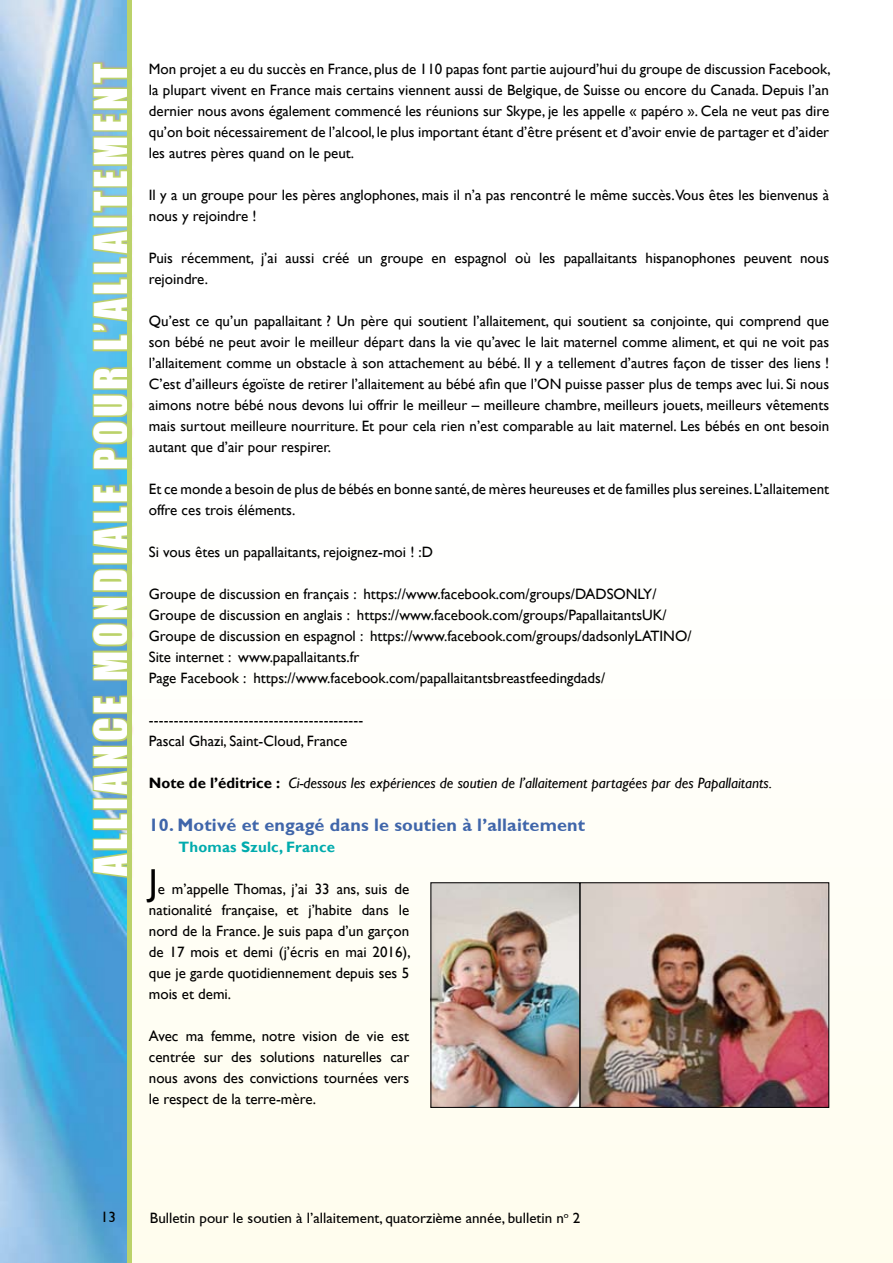
<style>
.page{position:relative;width:893px;height:1263px;background:#fff}
.page>*{position:absolute;margin:0;border:0;box-sizing:border-box;transform-origin:0 0}
.t1{font:42px "Impact";letter-spacing:.1em;color:#fff}
.t2{font:36px "Gill Sans";color:#000}
.t3{font:700 18px "Gill Sans";letter-spacing:.01em;color:#4066aa}
.t4{font:15px/21px "Gill Sans";color:#000}
.t5{font:italic 15px "Gill Sans";color:#000}
.t6{font:15px "Gill Sans";color:#000}
.t7{font:700 15px "Gill Sans";letter-spacing:.01em;color:#00abad}
.s1{font-weight:700;font-style:normal}
</style>
<div class="page">
<img style="left:0;top:0;width:127px;height:1263px">
<div style="left:131px;top:0;width:762px;height:1263px;background:linear-gradient(to right,#fffefa,#fffefb)"></div>
<div style="left:91px;top:59px;width:44px;height:822px;background:#fefdfa"></div>
<svg style="left:60px;top:61px;width:72px;height:819px;background:#88c5cc"></svg>
<hr style="left:127px;top:0;width:4px;height:1263px;background:#bbd26a">
<img style="left:433px;top:884px;width:394px;height:222px">
<div style="left:580px;top:882px;width:249px;height:226px;border:1px solid #000"></div>
<div style="left:431px;top:882px;width:149px;height:226px;border:1px solid #000"></div>
<h1 class="t1" style="left:78px;top:876px;width:814px;rotate:-90deg">Alliance Mondiale pour l’Allaitement</h1>
<p class="t4" style="left:149px;top:59px;width:683px;text-align:justify">Mon projet a eu du succès en France, plus de 110 papas font partie aujourd’hui du groupe de discussion Facebook, la plupart vivent en France mais certains viennent aussi de Belgique, de Suisse ou encore du Canada. Depuis l’an dernier nous avons également commencé les réunions sur Skype, je les appelle « papéro ». Cela ne veut pas dire qu’on boit nécessairement de l’alcool, le plus important étant d’être présent et d’avoir envie de partager et d’aider les autres pères quand on le peut.</p>
<p class="t4" style="left:149px;top:185px;width:682px">Il y a un groupe pour les pères anglophones, mais il n’a pas rencontré le même succès.Vous êtes les bienvenus à nous y rejoindre !</p>
<p class="t4" style="left:149px;top:248px;width:682px">Puis récemment, j’ai aussi créé un groupe en espagnol où les papallaitants hispanophones peuvent nous rejoindre.</p>
<p class="t4" style="left:149px;top:311px;width:682px;text-align:justify">Qu’est ce qu’un papallaitant ? Un père qui soutient l’allaitement, qui soutient sa conjointe, qui comprend que son bébé ne peut avoir le meilleur départ dans la vie qu’avec le lait maternel comme aliment, et qui ne voit pas l’allaitement comme un obstacle à son attachement au bébé. Il y a tellement d’autres façon de tisser des liens !<br>C’est d’ailleurs égoïste de retirer l’allaitement au bébé afin que l’ON puisse passer plus de temps avec lui. Si nous aimons notre bébé nous devons lui offrir le meilleur – meilleure chambre, meilleurs jouets, meilleurs vêtements mais surtout meilleure nourriture. Et pour cela rien n’est comparable au lait maternel. Les bébés en ont besoin autant que d’air pour respirer.</p>
<p class="t4" style="left:149px;top:479px;width:682px">Et ce monde a besoin de plus de bébés en bonne santé, de mères heureuses et de familles plus sereines. L’allaitement offre ces trois éléments.</p>
<p class="t4" style="left:149px;top:542px;width:286px">Si vous êtes un papallaitants, rejoignez-moi ! :D</p>
<p class="t4" style="left:149px;top:584px;width:544px">Groupe de discussion en français : https://www.facebook.com/groups/DADSONLY/ Groupe de discussion en anglais : https://www.facebook.com/groups/PapallaitantsUK/ Groupe de discussion en espagnol : https://www.facebook.com/groups/dadsonlyLATINO/ Site internet : www.papallaitants.fr<br>Page Facebook : https://www.facebook.com/papallaitantsbreastfeedingdads/</p>
<p class="t4" style="left:149px;top:710px;width:216px">-------------------------------------------<br>Pascal Ghazi, Saint-Cloud, France</p>
<p class="t5" style="left:149px;top:774px;width:625px"><span class="s1">Note de l’éditrice :</span> Ci-dessous les expériences de soutien de l’allaitement partagées par des Papallaitants.</p>
<p class="t3" style="left:149px;top:814px;width:438px">10. Motivé et engagé dans le soutien à l’allaitement</p>
<p class="t7" style="left:179px;top:838px;width:158px">Thomas Szulc, France</p>
<h2 class="t2" style="left:149px;top:861px;width:10px">J</h2>
<p class="t4" style="left:149px;top:879px;width:263px;text-align:justify;text-indent:9px">e m’appelle Thomas, j’ai 33 ans, suis de nationalité française, et j’habite dans le nord de la France. Je suis papa d’un garçon de 17 mois et demi (j’écris en mai 2016), que je garde quotidiennement depuis ses 5 mois et demi.</p>
<p class="t4" style="left:149px;top:1026px;width:262px;text-align:justify">Avec ma femme, notre vision de vie est centrée sur des solutions naturelles car nous avons des convictions tournées vers le respect de la terre-mère.</p>
<p class="t6" style="left:101px;top:1209px;width:7px">13</p>
<p class="t6" style="left:150px;top:1209px;width:432px">Bulletin pour le soutien à l’allaitement, quatorzième année, bulletin n<sup>o</sup> 2</p>
</div>
